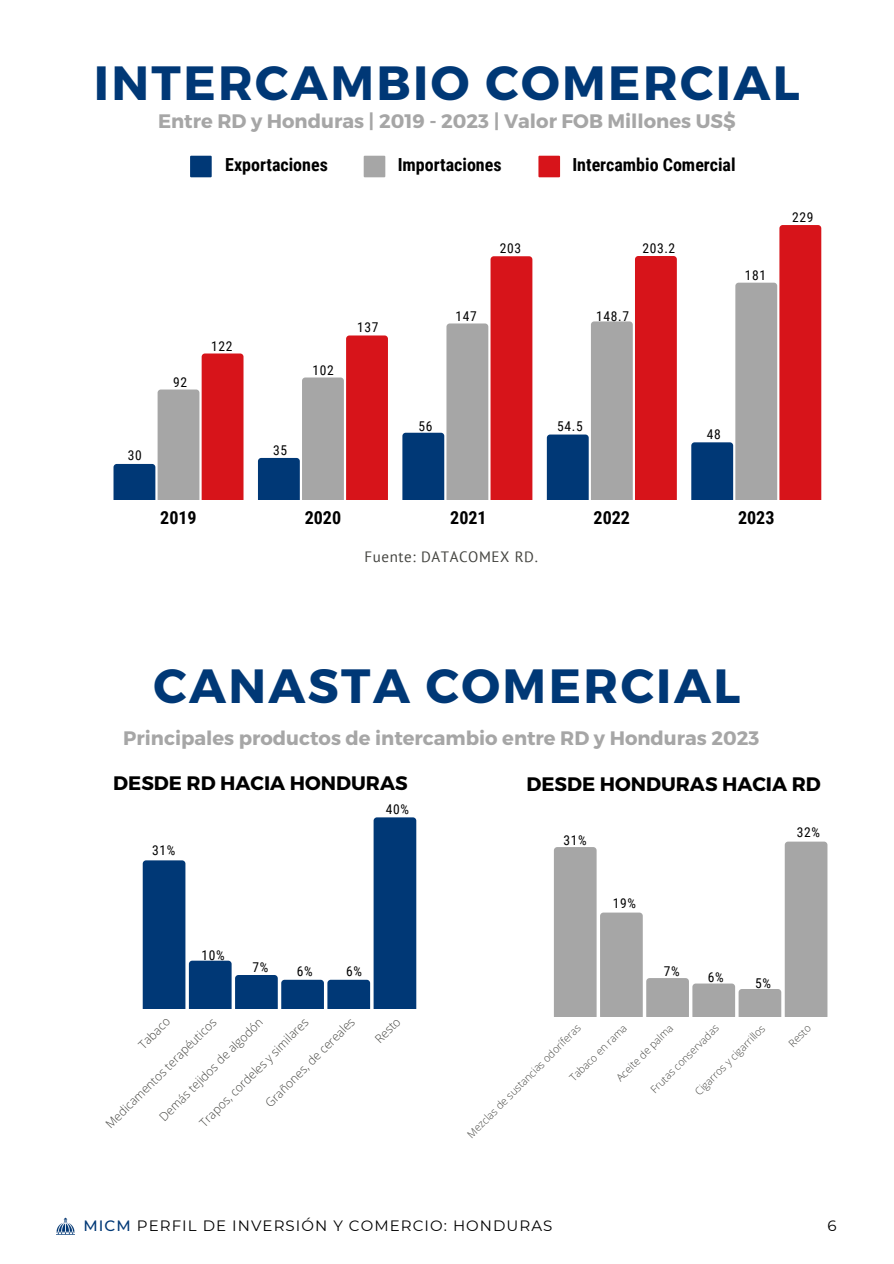
<style>
.page{position:relative;width:894px;height:1264px;background:#fff}
.page>*{position:absolute;margin:0;border:0;box-sizing:border-box;transform-origin:0 0}
.t1{font:700 48px "Montserrat";letter-spacing:.05em;color:#003876}
.t2{font:700 19.5px "Montserrat";color:#a6a6a6}
.t3{font:700 19.5px "Montserrat";color:#000}
.t4{font:700 18px "Roboto Condensed";color:#000}
.t5{font:15px "Montserrat";letter-spacing:.07em;color:#000}
.t6{font:15px "PT Sans";letter-spacing:.04em;color:#444440}
.t7{font:13.5px "Roboto Condensed";letter-spacing:.05em;color:#000}
.t8{font:300 12px "Open Sans";color:#444440}
.t9{font:300 10.5px "Open Sans";color:#444440}
.s1{font-weight:500;color:#003876}
</style>
<div class="page">
<img style="left:56px;top:1217px;width:18px;height:17px">
<svg style="left:143px;top:817px;width:273px;height:191px"></svg>
<svg style="left:554px;top:841px;width:273px;height:175px"></svg>
<svg style="left:190px;top:156px;width:22px;height:21px"></svg>
<svg style="left:363px;top:156px;width:22px;height:21px"></svg>
<svg style="left:538px;top:156px;width:22px;height:21px"></svg>
<svg style="left:113px;top:353px;width:130px;height:147px"></svg>
<svg style="left:258px;top:335px;width:130px;height:165px"></svg>
<svg style="left:402px;top:256px;width:130px;height:244px"></svg>
<svg style="left:546px;top:256px;width:130px;height:244px"></svg>
<svg style="left:691px;top:225px;width:130px;height:275px"></svg>
<h3 class="t1" style="left:94px;top:52px;width:707px">INTERCAMBIO COMERCIAL</h3>
<h4 class="t2" style="left:158px;top:109px;width:579px">Entre RD y Honduras | 2019 - 2023 | Valor FOB Millones US$</h4>
<h4 class="t7" style="left:128px;top:448px;width:15px">30</h4>
<h3 class="t4" style="left:225px;top:154px;width:104px">Exportaciones</h3>
<h3 class="t4" style="left:397px;top:154px;width:105px">Importaciones</h3>
<h3 class="t4" style="left:572px;top:154px;width:165px">Intercambio Comercial</h3>
<h4 class="t7" style="left:173px;top:375px;width:15px">92</h4>
<h4 class="t7" style="left:211px;top:338px;width:23px">122</h4>
<h4 class="t7" style="left:312px;top:362px;width:23px">102</h4>
<h4 class="t7" style="left:357px;top:319px;width:23px">137</h4>
<h4 class="t7" style="left:273px;top:443px;width:15px">35</h4>
<h4 class="t7" style="left:455px;top:308px;width:23px">147</h4>
<h4 class="t7" style="left:499px;top:241px;width:23px">203</h4>
<h4 class="t7" style="left:642px;top:241px;width:34px">203.2</h4>
<h4 class="t7" style="left:596px;top:308px;width:34px">148.7</h4>
<p class="t7" style="left:744px;top:268px;width:23px">181</p>
<h2 class="t7" style="left:418px;top:418px;width:15px">56</h2>
<h4 class="t7" style="left:557px;top:418px;width:27px">54.5</h4>
<h4 class="t7" style="left:706px;top:426px;width:15px">48</h4>
<h4 class="t7" style="left:791px;top:210px;width:23px">229</h4>
<h3 class="t4" style="left:160px;top:507px;width:38px">2019</h3>
<h3 class="t4" style="left:304px;top:507px;width:38px">2020</h3>
<h3 class="t4" style="left:450px;top:507px;width:38px">2021</h3>
<h3 class="t4" style="left:593px;top:507px;width:38px">2022</h3>
<h3 class="t4" style="left:737px;top:507px;width:38px">2023</h3>
<h4 class="t6" style="left:364px;top:546px;width:175px">Fuente: DATACOMEX RD.</h4>
<h4 class="t1" style="left:153px;top:655px;width:588px">CANASTA COMERCIAL</h4>
<p class="t2" style="left:123px;top:725px;width:637px">Principales productos de intercambio entre RD y Honduras 2023</p>
<p class="t3" style="left:113px;top:770px;width:296px">DESDE RD HACIA HONDURAS</p>
<h4 class="t3" style="left:526px;top:771px;width:296px">DESDE HONDURAS HACIA RD</h4>
<h4 class="t7" style="left:152px;top:842px;width:25px">31%</h4>
<h2 class="t7" style="left:386px;top:801px;width:25px">40%</h2>
<p class="t7" style="left:201px;top:947px;width:25px">10%</p>
<h4 class="t7" style="left:252px;top:959px;width:17px">7%</h4>
<h4 class="t7" style="left:297px;top:963px;width:17px">6%</h4>
<h3 class="t7" style="left:346px;top:963px;width:17px">6%</h3>
<h4 class="t7" style="left:563px;top:832px;width:25px">31%</h4>
<h4 class="t7" style="left:612px;top:895px;width:25px">19%</h4>
<p class="t7" style="left:663px;top:963px;width:17px">7%</p>
<p class="t7" style="left:707px;top:969px;width:17px">6%</p>
<h4 class="t7" style="left:796px;top:825px;width:25px">32%</h4>
<h1 class="t7" style="left:755px;top:975px;width:17px">5%</h1>
<p class="t8" style="left:135px;top:1040px;width:40px;rotate:-45deg">Tabaco</p>
<p class="t8" style="left:261px;top:1098px;width:122px;rotate:-45deg">Grañones, de cereales</p>
<p class="t8" style="left:371px;top:1034px;width:32px;rotate:-45deg">Resto</p>
<p class="t9" style="left:463px;top:1130px;width:157px;rotate:-45deg">Mezclas de sustancias odoríferas</p>
<p class="t8" style="left:102px;top:1120px;width:152px;rotate:-45deg">Medicamentos terapéuticos</p>
<p class="t8" style="left:155px;top:1112px;width:142px;rotate:-45deg">Demás tejidos de algodón</p>
<p class="t8" style="left:196px;top:1118px;width:149px;rotate:-45deg">Trapos, cordeles y similares</p>
<p class="t9" style="left:566px;top:1074px;width:77px;rotate:-45deg">Tabaco en rama</p>
<p class="t9" style="left:647px;top:1085px;width:93px;rotate:-45deg">Frutas conservadas</p>
<p class="t9" style="left:691px;top:1087px;width:96px;rotate:-45deg">Cigar os y cigar il os</p>
<p class="t9" style="left:784px;top:1039px;width:28px;rotate:-45deg">Resto</p>
<p class="t9" style="left:612px;top:1074px;width:77px;rotate:-45deg">Aceite de palma</p>
<p class="t5" style="left:84px;top:1216px;width:470px"><span class="s1">MICM</span> PERFIL DE INVERSIÓN Y COMERCIO: HONDURAS</p>
<p class="t5" style="left:827px;top:1216px;width:11px">6</p>
</div>
